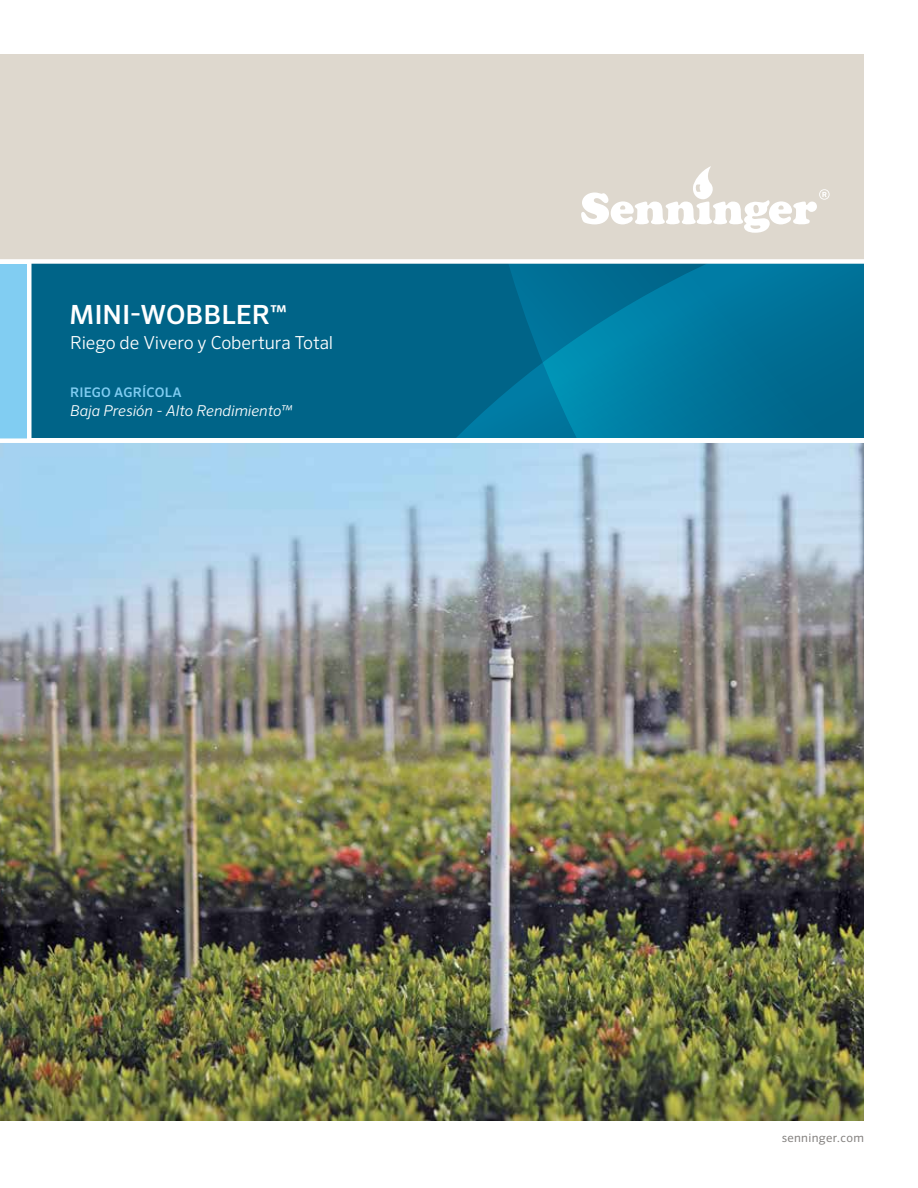
<style>
.page{position:relative;width:918px;height:1188px;background:#fff}
.page>*{position:absolute;margin:0;border:0;box-sizing:border-box;transform-origin:0 0}
.t1{font:500 26.4px "Sero Pro";color:#fff}
.t2{font:300 18px "Sero Pro";letter-spacing:-.01em;color:#fff}
.t3{font:italic 300 15px "Sero Pro";letter-spacing:-.005em;color:#fff}
.t4{font:500 13.2px "Sero Pro";letter-spacing:.01em;color:#81cdf2}
.t5{font:12px "Sero Pro";letter-spacing:.025em;color:#858280}
</style>
<div class="page">
<div style="left:0;top:54px;width:864px;height:206px;background:#ded8ce"></div>
<div style="left:32px;top:264px;width:832px;height:174px;background:#006488"></div>
<svg style="left:456px;top:264px;width:408px;height:174px"></svg>
<div style="left:0;top:264px;width:27px;height:174px;background:#81cdf2"></div>
<img style="left:0;top:443px;width:864px;height:677px">
<div style="left:0;top:259px;width:870px;height:5px;background:#fff"></div>
<svg style="left:581px;top:166px;width:249px;height:67px"></svg>
<h1 class="t1" style="left:69px;top:299px;width:219px">MINI-WOBBLER<sup>™</sup></h1>
<p class="t2" style="left:70px;top:332px;width:265px">Riego de Vivero y Cobertura Total</p>
<p class="t4" style="left:70px;top:384px;width:113px">RIEGO AGRÍCOLA</p>
<p class="t3" style="left:70px;top:402px;width:224px">Baja Presión - Alto Rendimiento™</p>
<p class="t5" style="left:782px;top:1130px;width:84px">senninger.com</p>
</div>
